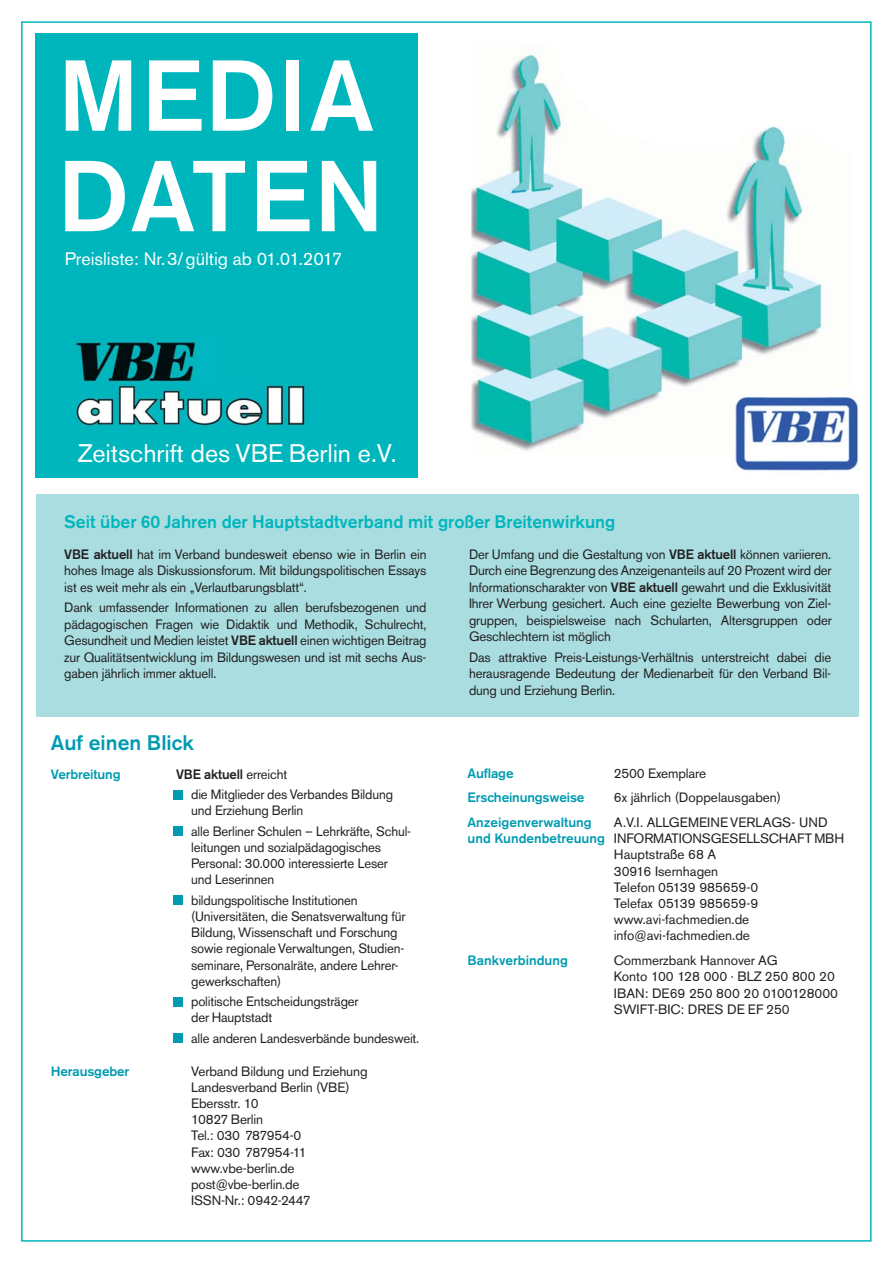
<style>
.page{position:relative;width:893px;height:1263px;background:#fff}
.page>*{position:absolute;margin:0;border:0;box-sizing:border-box;transform-origin:0 0}
.t1{font:500 99.6px/100.5px "Akzidenz Grotesk BQ";letter-spacing:.02em;color:#fff}
.t2{font:25.35px "Akzidenz Grotesk BQ";color:#fff}
.t3{font:500 21px "Akzidenz Grotesk BQ";color:#009bb0}
.t4{font:500 18px "Akzidenz Grotesk BQ";color:#00b6bd}
.t5{font:18px "Akzidenz Grotesk BQ";color:#fff}
.t6{font:13.5px/16.2px "Akzidenz Grotesk BQ";letter-spacing:-.01em;color:#231f20}
.t7{font:500 13.5px "Akzidenz Grotesk BQ";letter-spacing:-.01em;color:#009bb0}
.s1{font-weight:500}
.s2{font-weight:500;color:#009bb0}
</style>
<div class="page">
<div style="left:36px;top:494px;width:822px;height:222px;background:#a9dde0"></div>
<img style="left:471px;top:46px;width:352px;height:405px">
<div style="left:35px;top:33px;width:383px;height:445px;background:#00b6bd"></div>
<img style="left:733px;top:390px;width:127px;height:81px">
<img style="left:72px;top:339px;width:233px;height:87px">
<div style="left:221px;top:324px;width:109px;height:55px;background:#00b6bd"></div>
<div style="left:173px;top:790px;width:9px;height:10px;background:#009bb0"></div>
<div style="left:173px;top:826px;width:9px;height:10px;background:#009bb0"></div>
<div style="left:173px;top:895px;width:9px;height:10px;background:#009bb0"></div>
<div style="left:173px;top:997px;width:9px;height:10px;background:#009bb0"></div>
<div style="left:173px;top:1033px;width:9px;height:10px;background:#009bb0"></div>
<h1 class="t1" style="left:58px;top:54px;width:327px">MEDIA<br>DATEN</h1>
<h3 class="t5" style="left:65px;top:252px;width:279px">Preisliste: Nr.3/gültig ab 01.01.2017</h3>
<h2 class="t2" style="left:78px;top:444px;width:320px">Zeitschrift des VBE Berlin e.V.</h2>
<h3 class="t4" style="left:64px;top:515px;width:552px">Seit über 60 Jahren der Hauptstadtverband mit großer Breitenwirkung</h3>
<p class="t6" style="left:64px;top:547px;width:364px;text-align:justify"><span class="s1">VBE aktuell</span> hat im Verband bundesweit ebenso wie in Berlin ein hohes Image als Diskussionsforum. Mit bildungspolitischen Essays ist es weit mehr als ein „Verlautbarungsblatt“.</p>
<p class="t6" style="left:64px;top:601px;width:364px;text-align:justify">Dank umfassender Informationen zu allen berufsbezogenen und pädagogischen Fragen wie Didaktik und Methodik, Schulrecht, Gesundheit und Medien leistet <span class="s1">VBE aktuell</span> einen wichtigen Beitrag zur Qualitätsentwicklung im Bildungswesen und ist mit sechs Aus&shy;gaben jährlich immer aktuell.</p>
<h3 class="t3" style="left:51px;top:735px;width:144px">Auf einen Blick</h3>
<p class="t7" style="left:51px;top:769px;width:71px">Verbreitung</p>
<p class="t6" style="left:191px;top:765px;width:203px;line-height:20.4px;text-indent:-15px"><span class="s1">VBE aktuell</span> erreicht<br>die Mitglieder des Verbandes Bildung</p>
<p class="t6" style="left:191px;top:802px;width:221px;line-height:20.4px">und Erziehung Berlin<br>alle Berliner Schulen – Lehrkräfte, Schul-</p>
<p class="t6" style="left:191px;top:841px;width:198px">leitungen und sozialpädagogisches<br>Personal: 30.000 interessierte Leser und Leserinnen</p>
<p class="t6" style="left:191px;top:893px;width:216px">bildungspolitische Institutionen (Universitäten, die Senatsverwaltung für Bildung, Wissenschaft und Forschung sowie regionale Verwaltungen, Studien&shy;seminare, Personalräte, andere Lehrer&shy;gewerkschaften)</p>
<p class="t6" style="left:191px;top:995px;width:169px">politische Entscheidungsträger der Hauptstadt</p>
<p class="t6" style="left:191px;top:1032px;width:230px">alle anderen Landesverbände bundesweit.</p>
<p class="t7" style="left:51px;top:1066px;width:80px">Herausgeber</p>
<p class="t6" style="left:191px;top:1064px;width:178px">Verband Bildung und Erziehung<br>Landesverband Berlin (VBE)<br>Ebersstr. 10<br>10827 Berlin<br>Tel.: 030 787954-0<br>Fax: 030 787954-11 www.vbe-berlin.de post@vbe-berlin.de<br>ISSN-Nr.: 0942-2447</p>
<p class="t6" style="left:469px;top:547px;width:364px;text-align:justify">Der Umfang und die Gestaltung von <span class="s1">VBE aktuell</span> können variieren.<br>Durch eine Begrenzung des Anzeigenanteils auf 20 Prozent wird der Informationscharakter von <span class="s1">VBE aktuell</span> gewahrt und die Exklusivität Ihrer Werbung gesichert. Auch eine gezielte Bewerbung von Ziel&shy;gruppen, beispielsweise nach Schularten, Altersgruppen oder Geschlechtern ist möglich</p>
<p class="t6" style="left:469px;top:650px;width:364px;text-align:justify">Das attraktive Preis-Leistungs-Verhältnis unterstreicht dabei die herausragende Bedeutung der Medienarbeit für den Verband Bil&shy;dung und Erziehung Berlin.</p>
<p class="t7" style="left:468px;top:768px;width:48px">Auflage</p>
<p class="t6" style="left:614px;top:766px;width:94px">2500 Exemplare</p>
<p class="t7" style="left:468px;top:793px;width:118px">Erscheinungsweise</p>
<p class="t6" style="left:614px;top:791px;width:169px">6x jährlich (Doppelausgaben)</p>
<p class="t7" style="left:468px;top:817px;width:126px">Anzeigenverwaltung</p>
<p class="t6" style="left:614px;top:816px;width:215px">A.V.I. ALLGEMEINE VERLAGS- UND</p>
<p class="t6" style="left:468px;top:832px;width:378px"><span class="s2">und Kundenbetreuung</span> INFORMATIONSGESELLSCHAFT MBH</p>
<p class="t6" style="left:614px;top:848px;width:104px">Hauptstraße 68 A</p>
<p class="t6" style="left:614px;top:864px;width:106px">30916 Isernhagen</p>
<p class="t6" style="left:614px;top:880px;width:146px">Telefon 05139 985659-0</p>
<p class="t6" style="left:614px;top:897px;width:146px">Telefax 05139 985659-9</p>
<p class="t6" style="left:614px;top:913px;width:137px">www.avi-fachmedien.de</p>
<p class="t6" style="left:614px;top:929px;width:138px">info@avi-fachmedien.de</p>
<p class="t7" style="left:468px;top:955px;width:102px">Bankverbindung</p>
<p class="t6" style="left:614px;top:954px;width:226px">Commerzbank Hannover AG<br>Konto 100 128 000 · BLZ 250 800 20<br>IBAN: DE69 250 800 20 0100128000<br>SWIFT-BIC: DRES DE EF 250</p>
</div>
